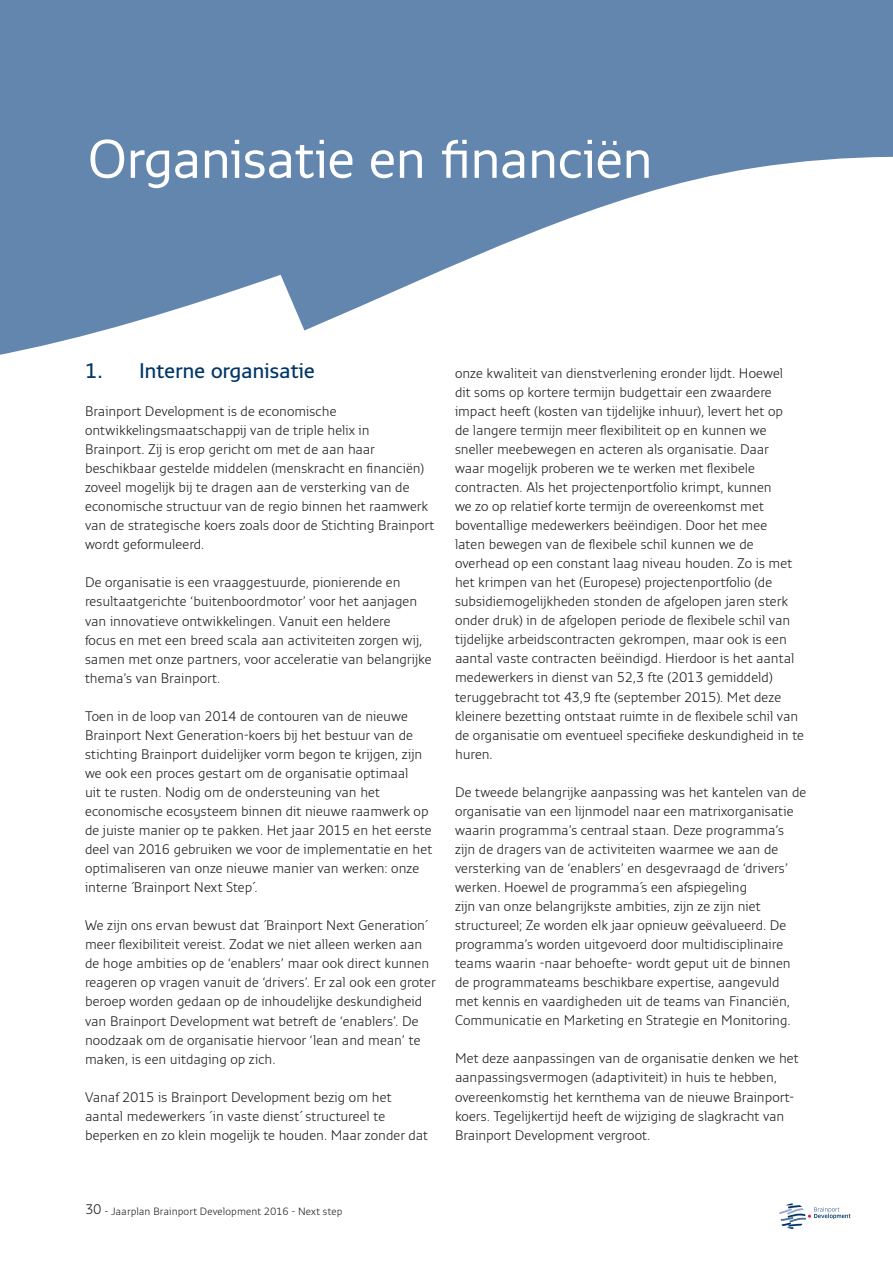
<style>
.page{position:relative;width:893px;height:1263px;background:#fff}
.page>*{position:absolute;margin:0;border:0;box-sizing:border-box;transform-origin:0 0}
.t1{font:54px "Monitor";letter-spacing:-.02em;color:#fff}
.t2{font:600 21px "Monitor";letter-spacing:-.005em;color:#003667}
.t3{font:300 13.8px/19px "Monitor";letter-spacing:-.005em;color:#231f20}
.t4{font:300 10.5px "Monitor";letter-spacing:.005em;color:#231f20}
.s1{font-size:13.8px}
</style>
<div class="page">
<svg style="left:779px;top:1203px;width:71px;height:26px"></svg>
<svg style="left:0;top:0;width:893px;height:355px;fill:#6386ae"></svg>
<h1 class="t1" style="left:88px;top:126px;width:567px">Organisatie en financiën</h1>
<h2 class="t2" style="left:85px;top:358px;width:231px">1. Interne organisatie</h2>
<p class="t3" style="left:85px;top:401px;width:351px">Brainport Development is de economische ontwikkelingsmaatschappij van de triple helix in<br>Brainport. Zij is erop gericht om met de aan haar beschikbaar gestelde middelen (menskracht en financiën) zoveel mogelijk bij te dragen aan de versterking van de economische structuur van de regio binnen het raamwerk van de strategische koers zoals door de Stichting Brainport wordt geformuleerd.</p>
<p class="t3" style="left:85px;top:572px;width:348px">De organisatie is een vraaggestuurde, pionierende en resultaatgerichte ‘buitenboordmotor’ voor het aanjagen van innovatieve ontwikkelingen. Vanuit een heldere<br>focus en met een breed scala aan activiteiten zorgen wij, samen met onze partners, voor acceleratie van belangrijke thema’s van Brainport.</p>
<p class="t3" style="left:85px;top:706px;width:349px">Toen in de loop van 2014 de contouren van de nieuwe Brainport Next Generation-koers bij het bestuur van de stichting Brainport duidelijker vorm begon te krijgen, zijn we ook een proces gestart om de organisatie optimaal<br>uit te rusten. Nodig om de ondersteuning van het economische ecosysteem binnen dit nieuwe raamwerk op de juiste manier op te pakken. Het jaar 2015 en het eerste deel van 2016 gebruiken we voor de implementatie en het optimaliseren van onze nieuwe manier van werken: onze interne ´Brainport Next Step´.</p>
<p class="t3" style="left:85px;top:915px;width:352px">We zijn ons ervan bewust dat ´Brainport Next Generation´ meer flexibiliteit vereist. Zodat we niet alleen werken aan de hoge ambities op de ‘enablers’ maar ook direct kunnen reageren op vragen vanuit de ‘drivers’. Er zal ook een groter beroep worden gedaan op de inhoudelijke deskundigheid van Brainport Development wat betreft de ‘enablers’. De noodzaak om de organisatie hiervoor ‘lean and mean’ te maken, is een uitdaging op zich.</p>
<p class="t3" style="left:85px;top:1087px;width:345px">Vanaf 2015 is Brainport Development bezig om het aantal medewerkers ´in vaste dienst´ structureel te beperken en zo klein mogelijk te houden. Maar zonder dat</p>
<p class="t3" style="left:455px;top:363px;width:351px">onze kwaliteit van dienstverlening eronder lijdt. Hoewel<br>dit soms op kortere termijn budgettair een zwaardere impact heeft (kosten van tijdelijke inhuur), levert het op<br>de langere termijn meer flexibiliteit op en kunnen we sneller meebewegen en acteren als organisatie. Daar<br>waar mogelijk proberen we te werken met flexibele contracten. Als het projectenportfolio krimpt, kunnen<br>we zo op relatief korte termijn de overeenkomst met boventallige medewerkers beëindigen. Door het mee<br>laten bewegen van de flexibele schil kunnen we de overhead op een constant laag niveau houden. Zo is met het krimpen van het (Europese) projectenportfolio (de subsidiemogelijkheden stonden de afgelopen jaren sterk onder druk) in de afgelopen periode de flexibele schil van tijdelijke arbeidscontracten gekrompen, maar ook is een aantal vaste contracten beëindigd. Hierdoor is het aantal medewerkers in dienst van 52,3 fte (2013 gemiddeld) teruggebracht tot 43,9 fte (september 2015). Met deze kleinere bezetting ontstaat ruimte in de flexibele schil van de organisatie om eventueel specifieke deskundigheid in te huren.</p>
<p class="t3" style="left:455px;top:782px;width:353px">De tweede belangrijke aanpassing was het kantelen van de organisatie van een lijnmodel naar een matrixorganisatie waarin programma’s centraal staan. Deze programma’s zijn de dragers van de activiteiten waarmee we aan de versterking van de ‘enablers’ en desgevraagd de ‘drivers’ werken. Hoewel de programma´s een afspiegeling<br>zijn van onze belangrijkste ambities, zijn ze zijn niet structureel; Ze worden elk jaar opnieuw geëvalueerd. De programma’s worden uitgevoerd door multidisciplinaire teams waarin -naar behoefte- wordt geput uit de binnen de programmateams beschikbare expertise, aangevuld met kennis en vaardigheden uit de teams van Financiën, Communicatie en Marketing en Strategie en Monitoring.</p>
<p class="t3" style="left:455px;top:1048px;width:345px">Met deze aanpassingen van de organisatie denken we het aanpassingsvermogen (adaptiviteit) in huis te hebben, overeenkomstig het kernthema van de nieuwe Brainport&shy;koers. Tegelijkertijd heeft de wijziging de slagkracht van Brainport Development vergroot.</p>
<p class="t4" style="left:85px;top:1204px;width:259px"><span class="s1">30</span> - Jaarplan Brainport Development 2016 - Next step</p>
</div>
